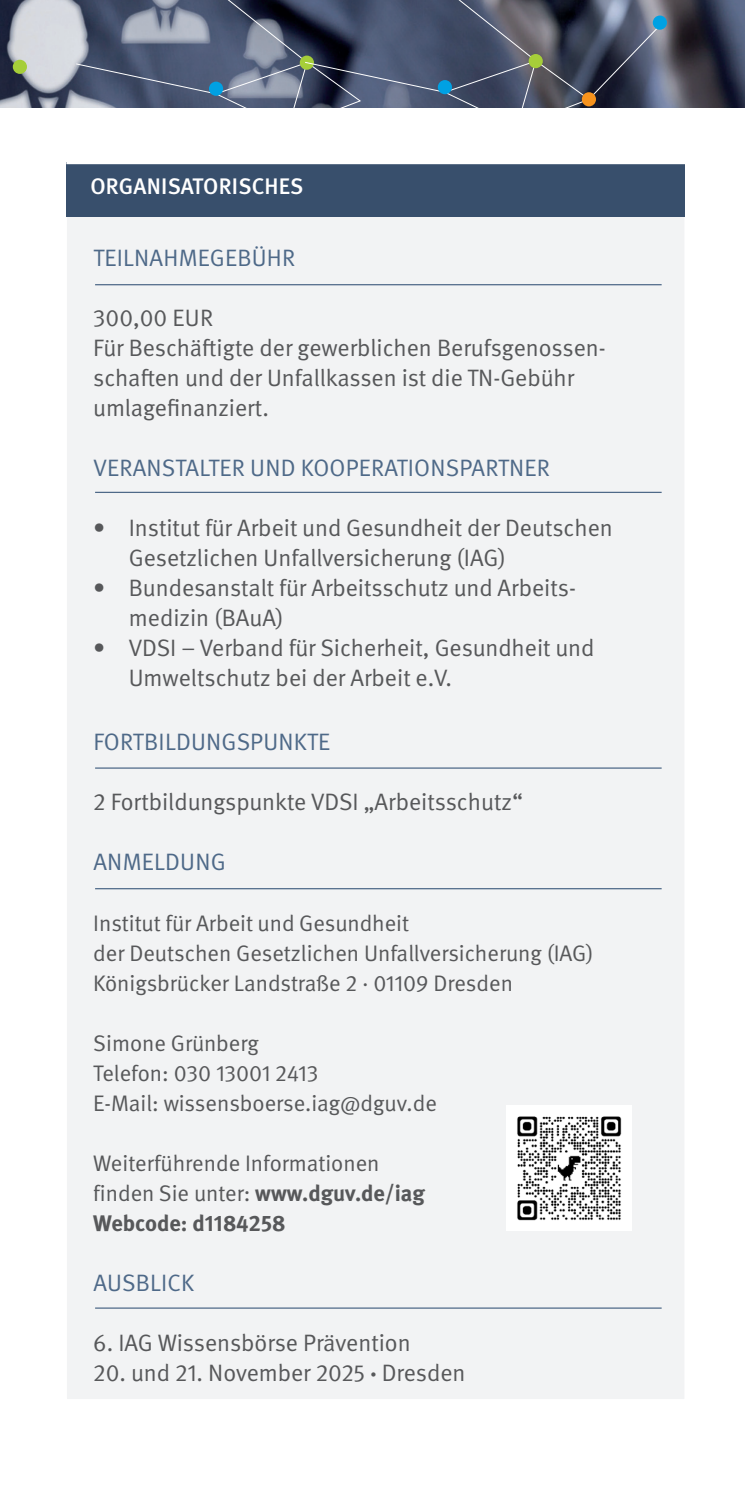
<style>
.page{position:relative;width:745px;height:1489px;background:#fff}
.page>*{position:absolute;margin:0;border:0;box-sizing:border-box;transform-origin:0 0}
.Fließtext_Fließtext{font:23.75px/30px "DGUV Meta";color:#57585a}
.Fließtext_Fließtext-2{font:23.75px "DGUV Meta";letter-spacing:.01em;color:#4e6988}
.Fließtext_Fließtext-3{font:22.5px "DGUV Meta";color:#57585a}
.t1{font:500 22.5px "DGUV Meta";letter-spacing:.01em;color:#fff}
.Fließtext_Fließtext-4{font:700 22.5px "DGUV Meta";color:#57585a}
.s1{font-weight:700}
</style>
<div class="page">
<div style="left:66px;top:163px;width:618px;height:1236px;background:#f2f3f4;border:1px solid #fff"></div>
<div style="left:66px;top:163px;width:618px;height:54px;background:#384f6c"></div>
<hr style="left:66px;top:162px;width:618px;height:2px;background:#fff">
<hr style="left:95px;top:888px;width:566px;height:1px;background:#4e6988">
<hr style="left:95px;top:284px;width:566px;height:1px;background:#4e6988">
<hr style="left:95px;top:491px;width:566px;height:2px;background:#4e6988">
<hr style="left:95px;top:767px;width:566px;height:1px;background:#4e6988">
<hr style="left:95px;top:1307px;width:566px;height:1px;background:#4e6988">
<img style="left:506px;top:1105px;width:125px;height:125px">
<svg style="left:0;top:107px;width:17px;height:1px"></svg>
<img style="left:0;top:0;width:744px;height:107px">
<div style="left:13px;top:60px;width:14px;height:14px;background:#a6ce39;border-radius:50%"></div>
<svg style="left:76px;top:0;width:583px;height:108px;background:#50596f"></svg>
<div style="left:437px;top:80px;width:14px;height:14px;background:#00a1e3;border-radius:50%"></div>
<div style="left:528px;top:54px;width:14px;height:14px;background:#a6ce39;border-radius:50%"></div>
<div style="left:652px;top:16px;width:14px;height:14px;background:#00a1e3;border-radius:50%"></div>
<div style="left:581px;top:92px;width:14px;height:14px;background:#f7931d;border-radius:50%"></div>
<p class="t1" style="left:90px;top:173px;width:214px">ORGANISATORISCHES</p>
<p class="Fließtext_Fließtext-2" style="left:93px;top:244px;width:203px">TEILNAHMEGEBÜHR</p>
<p class="Fließtext_Fließtext" style="left:93px;top:303px;width:121px">300,00 EUR</p>
<p class="Fließtext_Fließtext" style="left:93px;top:333px;width:513px">Für Beschäftigte der gewerblichen Berufsgenossen&shy;schaften und der Unfallkassen ist die TN-Gebühr umlagefinanziert.</p>
<p class="Fließtext_Fließtext-2" style="left:93px;top:454px;width:457px">VERANSTALTER UND KOOPERATIONSPARTNER</p>
<p class="Fließtext_Fließtext" style="left:129px;top:513px;width:485px;text-indent:-35px">• Institut für Arbeit und Gesundheit der Deutschen<br>Gesetzlichen Unfallversicherung (IAG)</p>
<p class="Fließtext_Fließtext" style="left:129px;top:573px;width:448px;text-indent:-35px">• Bundesanstalt für Arbeitsschutz und Arbeits&shy;medizin (BAuA)</p>
<p class="Fließtext_Fließtext" style="left:129px;top:633px;width:467px;text-indent:-35px">• VDSI – Verband für Sicherheit, Gesundheit und<br>Umweltschutz bei der Arbeit e.V.</p>
<p class="Fließtext_Fließtext-2" style="left:93px;top:728px;width:238px">FORTBILDUNGSPUNKTE</p>
<p class="Fließtext_Fließtext" style="left:93px;top:787px;width:431px">2 Fortbildungspunkte VDSI „Arbeitsschutz“</p>
<p class="Fließtext_Fließtext-2" style="left:93px;top:848px;width:134px">ANMELDUNG</p>
<p class="Fließtext_Fließtext-3" style="left:93px;top:909px;width:317px">Institut für Arbeit und Gesundheit</p>
<p class="Fließtext_Fließtext-3" style="left:93px;top:939px;width:501px">der Deutschen Gesetzlichen Unfallversicherung (IAG)</p>
<p class="Fließtext_Fließtext-3" style="left:93px;top:969px;width:421px">Königsbrücker Landstraße 2 · 01109 Dresden</p>
<p class="Fließtext_Fließtext-3" style="left:93px;top:1029px;width:167px">Simone Grünberg</p>
<p class="Fließtext_Fließtext-3" style="left:93px;top:1059px;width:226px">Telefon: 030 13001 2413</p>
<p class="Fließtext_Fließtext-3" style="left:93px;top:1089px;width:345px">E-Mail: wissensboerse.iag@dguv.de</p>
<p class="Fließtext_Fließtext-3" style="left:93px;top:1149px;width:287px">Weiterführende Informationen</p>
<p class="Fließtext_Fließtext-3" style="left:93px;top:1179px;width:333px">finden Sie unter: <span class="s1">www.dguv.de/iag</span></p>
<p class="Fließtext_Fließtext-4" style="left:93px;top:1209px;width:193px">Webcode: d1184258</p>
<p class="Fließtext_Fließtext-2" style="left:93px;top:1268px;width:102px">AUSBLICK</p>
<p class="Fließtext_Fließtext" style="left:93px;top:1327px;width:319px">6. IAG Wissensbörse Prävention</p>
<p class="Fließtext_Fließtext" style="left:93px;top:1357px;width:373px">20. und 21. November 2025 <span class="s1">·</span> Dresden</p>
</div>
